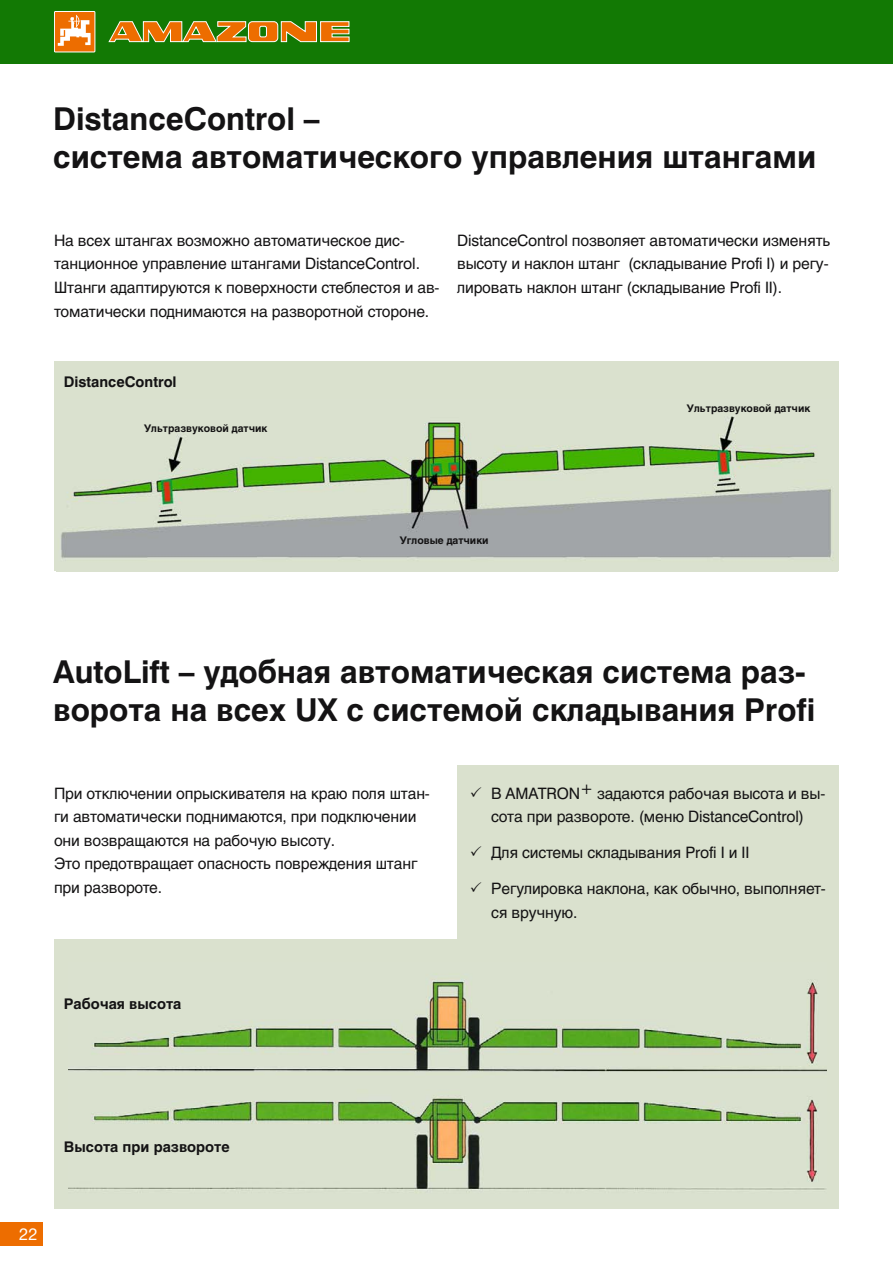
<style>
.page{position:relative;width:893px;height:1263px;background:#fff}
.page>*{position:absolute;margin:0;border:0;box-sizing:border-box;transform-origin:0 0}
.t1{font:700 31.5px/37.8px "Swiss 721 Cyr";color:#141314}
.t2{font:16.5px "Helvetica Neue";color:#fff}
.t3{font:15.75px/23.5px "Swiss 721 Cyr";letter-spacing:-.01em;color:#141314}
.t4{font:700 14.7px "Swiss 721 Cyr";color:#141314}
.t5{font:700 10.5px "Swiss 721 Cyr";color:#141314}
</style>
<div class="page">
<div style="left:0;top:0;width:893px;height:64px;background:#127904"></div>
<svg style="left:108px;top:21px;width:242px;height:22px"></svg>
<div style="left:54px;top:11px;width:41px;height:41px;background:#ed6d00"></div>
<div style="left:54px;top:11px;width:41px;height:41px;border:1px solid #fff"></div>
<svg style="left:58px;top:15px;width:33px;height:31px"></svg>
<div style="left:0;top:1222px;width:43px;height:24px;background:#ed6d00"></div>
<div style="left:54px;top:361px;width:785px;height:210px;background:#dae1ce"></div>
<img style="left:61px;top:416px;width:770px;height:142px">
<div style="left:54px;top:940px;width:785px;height:269px;background:#dae1ce"></div>
<img style="left:68px;top:980px;width:758px;height:210px">
<div style="left:457px;top:765px;width:382px;height:187px;background:#dae1ce"></div>
<h1 class="t1" style="left:53px;top:103px;width:765px">DistanceControl –<br>система автоматического управления штангами</h1>
<p class="t3" style="left:54px;top:229px;width:387px">На всех штангах возможно автоматическое дис&shy;танционное управление штангами DistanceControl.<br>Штанги адаптируются к поверхности стеблестоя и ав&shy;томатически поднимаются на разворотной стороне.</p>
<p class="t3" style="left:457px;top:229px;width:375px;text-align:justify">DistanceControl позволяет автоматически изменять высоту и наклон штанг (складывание Profi I) и регу&shy;лировать наклон штанг (складывание Profi II).</p>
<p class="t4" style="left:64px;top:375px;width:114px">DistanceControl</p>
<p class="t5" style="left:144px;top:424px;width:125px">Ультразвуковой датчик</p>
<p class="t5" style="left:399px;top:536px;width:91px">Угловые датчики</p>
<p class="t5" style="left:686px;top:404px;width:125px">Ультразвуковой датчик</p>
<h1 class="t1" style="left:53px;top:656px;width:764px">AutoLift – удобная автоматическая система раз&shy;ворота на всех UX с системой складывания Profi</h1>
<p class="t3" style="left:54px;top:782px;width:377px">При отключении опрыскивателя на краю поля штан&shy;ги автоматически поднимаются, при подключении они возвращаются на рабочую высоту.<br>Это предотвращает опасность повреждения штанг при развороте.</p>
<p class="t3" style="left:470px;top:782px;width:357px;text-align:center">✓ В AMATRON+ задаются рабочая высота и вы&shy;сота при развороте. (меню DistanceControl)</p>
<p class="t3" style="left:470px;top:842px;width:281px">✓ Для системы складывания Profi I и II</p>
<p class="t3" style="left:491px;top:878px;width:336px;text-indent:-21px">✓ Регулировка наклона, как обычно, выполняет&shy;ся вручную.</p>
<p class="t4" style="left:64px;top:998px;width:119px">Рабочая высота</p>
<p class="t4" style="left:64px;top:1141px;width:167px">Высота при развороте</p>
<p class="t2" style="left:19px;top:1228px;width:20px">22</p>
</div>
